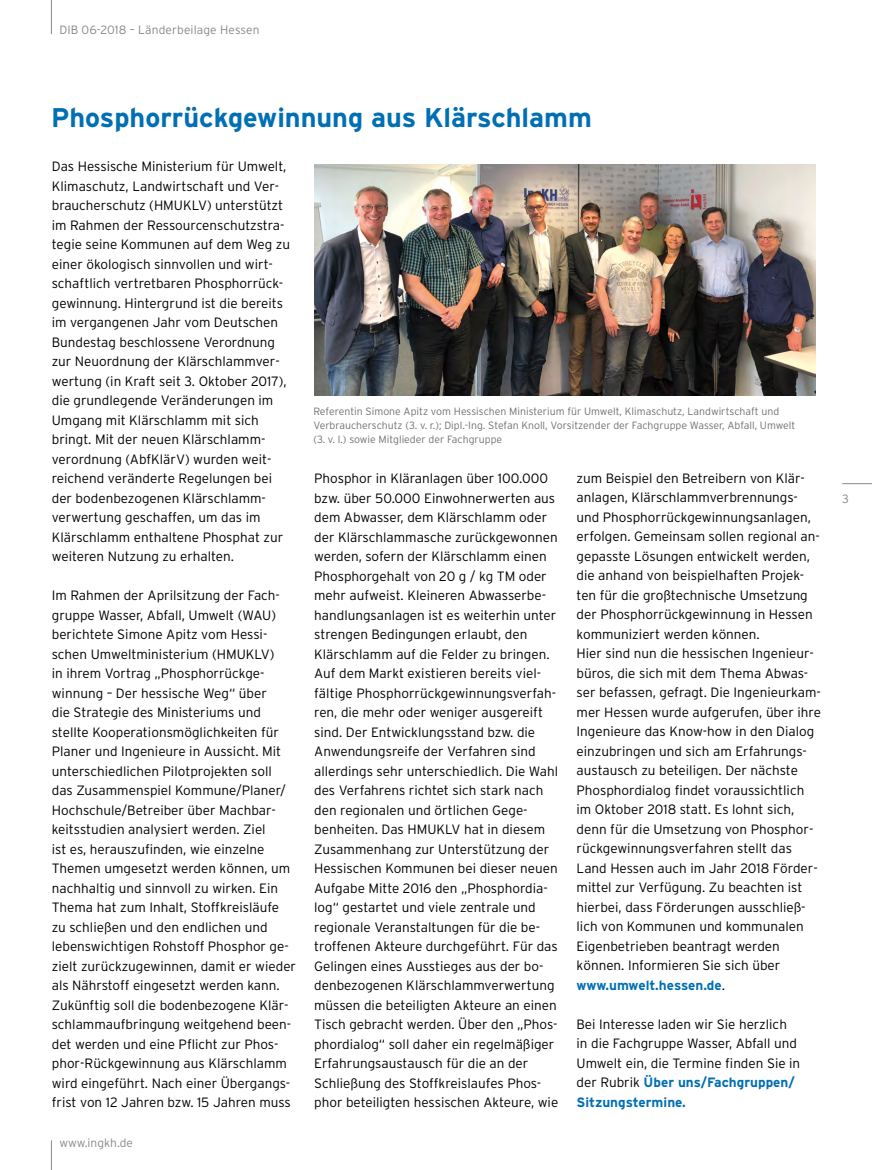
<style>
.page{position:relative;width:872px;height:1170px;background:#fff}
.page>*{position:absolute;margin:0;border:0;box-sizing:border-box;transform-origin:0 0}
.t1{font:700 27px "Interstate";color:#006fb4}
.t2{font:300 13.5px/19.5px "Interstate";color:#000}
.t3{font:300 12px "Interstate";letter-spacing:.01em;color:#87888a}
.t4{font:300 10.5px/14.2px "Interstate";color:#707172}
.s1{font-weight:700;color:#006fb4}
</style>
<div class="page">
<hr style="left:842px;top:483px;width:30px;height:1px;background:#87888a">
<hr style="left:51px;top:0;width:1px;height:34px;background:#87888a">
<svg style="left:51px;top:1140px;width:1px;height:29px"></svg>
<img style="left:315px;top:164px;width:500px;height:231px">
<p class="t3" style="left:59px;top:23px;width:202px">DIB 06-2018 – Länderbeilage Hessen</p>
<h1 class="t1" style="left:51px;top:103px;width:542px">Phosphorrückgewinnung aus Klärschlamm</h1>
<p class="t2" style="left:52px;top:156px;width:240px">Das Hessische Ministerium für Umwelt, Klimaschutz, Landwirtschaft und Ver&shy;braucherschutz (HMUKLV) unterstützt im Rahmen der Ressourcenschutzstra&shy;tegie seine Kommunen auf dem Weg zu einer ökologisch sinnvollen und wirt&shy;schaftlich vertretbaren Phosphorrück&shy;gewinnung. Hintergrund ist die bereits im vergangenen Jahr vom Deutschen Bundestag beschlossene Verordnung zur Neuordnung der Klärschlammver&shy;wertung (in Kraft seit 3. Oktober 2017), die grundlegende Veränderungen im Umgang mit Klärschlamm mit sich bringt. Mit der neuen Klärschlamm&shy;verordnung (AbfKlärV) wurden weit&shy;reichend veränderte Regelungen bei der bodenbezogenen Klärschlamm&shy;verwertung geschaffen, um das im Klärschlamm enthaltene Phosphat zur weiteren Nutzung zu erhalten.</p>
<p class="t2" style="left:52px;top:585px;width:246px">Im Rahmen der Aprilsitzung der Fach&shy;gruppe Wasser, Abfall, Umwelt (WAU) berichtete Simone Apitz vom Hessi&shy;schen Umweltministerium (HMUKLV)<br>in ihrem Vortrag „Phosphorrückge&shy;winnung – Der hessische Weg“ über<br>die Strategie des Ministeriums und stellte Kooperationsmöglichkeiten für Planer und Ingenieure in Aussicht. Mit unterschiedlichen Pilotprojekten soll das Zusammenspiel Kommune/Planer/ Hochschule/Betreiber über Machbar&shy;keitsstudien analysiert werden. Ziel<br>ist es, herauszufinden, wie einzelne Themen umgesetzt werden können, um nachhaltig und sinnvoll zu wirken. Ein Thema hat zum Inhalt, Stoffkreisläufe zu schließen und den endlichen und lebenswichtigen Rohstoff Phosphor ge&shy;zielt zurückzugewinnen, damit er wieder als Nährstoff eingesetzt werden kann.<br>Zukünftig soll die bodenbezogene Klär&shy;schlammaufbringung weitgehend been&shy;det werden und eine Pflicht zur Phos&shy;phor-Rückgewinnung aus Klärschlamm wird eingeführt. Nach einer Übergangs&shy;frist von 12 Jahren bzw. 15 Jahren muss</p>
<p class="t3" style="left:59px;top:1135px;width:75px">www.ingkh.de</p>
<p class="t4" style="left:313px;top:404px;width:483px">Referentin Simone Apitz vom Hessischen Ministerium für Umwelt, Klimaschutz, Landwirtschaft und<br>Verbraucherschutz (3. v. r.); Dipl.-Ing. Stefan Knoll, Vorsitzender der Fachgruppe Wasser, Abfall, Umwelt (3. v. l.) sowie Mitglieder der Fachgruppe</p>
<p class="t2" style="left:314px;top:468px;width:246px">Phosphor in Kläranlagen über 100.000 bzw. über 50.000 Einwohnerwerten aus dem Abwasser, dem Klärschlamm oder der Klärschlammasche zurückgewonnen werden, sofern der Klärschlamm einen Phosphorgehalt von 20 g / kg TM oder mehr aufweist. Kleineren Abwasserbe&shy;handlungsanlagen ist es weiterhin unter strengen Bedingungen erlaubt, den Klärschlamm auf die Felder zu bringen.<br>Auf dem Markt existieren bereits viel&shy;fältige Phosphorrückgewinnungsverfah&shy;ren, die mehr oder weniger ausgereift sind. Der Entwicklungsstand bzw. die Anwendungsreife der Verfahren sind allerdings sehr unterschiedlich. Die Wahl des Verfahrens richtet sich stark nach den regionalen und örtlichen Gege&shy;benheiten. Das HMUKLV hat in diesem Zusammenhang zur Unterstützung der Hessischen Kommunen bei dieser neuen Aufgabe Mitte 2016 den „Phosphordia&shy;log“ gestartet und viele zentrale und regionale Veranstaltungen für die be&shy;troffenen Akteure durchgeführt. Für das Gelingen eines Ausstieges aus der bo&shy;denbezogenen Klärschlammverwertung müssen die beteiligten Akteure an einen Tisch gebracht werden. Über den „Phos&shy;phordialog“ soll daher ein regelmäßiger Erfahrungsaustausch für die an der Schließung des Stoffkreislaufes Phos&shy;phor beteiligten hessischen Akteure, wie</p>
<p class="t2" style="left:576px;top:468px;width:246px">zum Beispiel den Betreibern von Klär&shy;anlagen, Klärschlammverbrennungs&shy;und Phosphorrückgewinnungsanlagen, erfolgen. Gemeinsam sollen regional an&shy;gepasste Lösungen entwickelt werden, die anhand von beispielhaften Projek&shy;ten für die großtechnische Umsetzung der Phosphorrückgewinnung in Hessen kommuniziert werden können.<br>Hier sind nun die hessischen Ingenieur&shy;büros, die sich mit dem Thema Abwas&shy;ser befassen, gefragt. Die Ingenieurkam&shy;mer Hessen wurde aufgerufen, über ihre Ingenieure das Know-how in den Dialog einzubringen und sich am Erfahrungs&shy;austausch zu beteiligen. Der nächste Phosphordialog findet voraussichtlich im Oktober 2018 statt. Es lohnt sich, denn für die Umsetzung von Phosphor&shy;rückgewinnungsverfahren stellt das Land Hessen auch im Jahr 2018 Förder&shy;mittel zur Verfügung. Zu beachten ist hierbei, dass Förderungen ausschließ&shy;lich von Kommunen und kommunalen Eigenbetrieben beantragt werden können. Informieren Sie sich über <span class="s1">www.umwelt.hessen.de</span>.</p>
<p class="t2" style="left:576px;top:1014px;width:225px">Bei Interesse laden wir Sie herzlich in die Fachgruppe Wasser, Abfall und<br>Umwelt ein, die Termine finden Sie in der Rubrik <span class="s1">Über uns/Fachgruppen/<br>Sitzungstermine.</span></p>
<p class="t3" style="left:842px;top:492px;width:8px">3</p>
</div>
